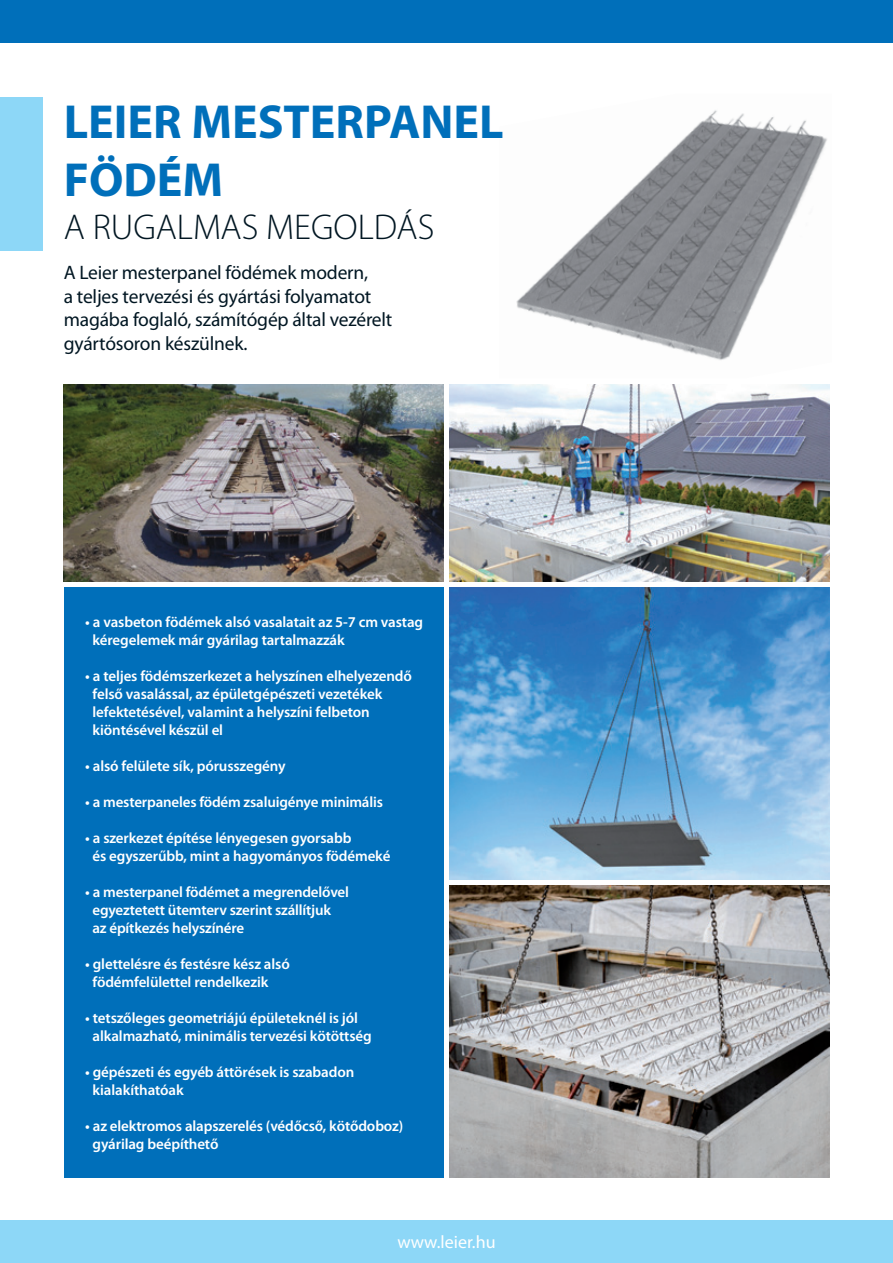
<style>
.page{position:relative;width:893px;height:1263px;background:#fff}
.page>*{position:absolute;margin:0;border:0;box-sizing:border-box;transform-origin:0 0}
.t1{font:700 48px/57.6px "Myriad Pro";color:#006fba}
.t2{font:300 36px "Myriad Pro";color:#011622}
.t3{font:19.5px/23.4px "Myriad Pro";letter-spacing:-.01em;color:#011622}
.t4{font:18px "Myriad Pro";color:#fff}
.t5{font:600 15px/18px "Myriad Pro";letter-spacing:-.01em;color:#fff}
</style>
<div class="page">
<div style="left:0;top:1220px;width:893px;height:43px;background:#8dd7f7"></div>
<div style="left:0;top:0;width:893px;height:43px;background:#006fba"></div>
<img style="left:516px;top:110px;width:311px;height:250px">
<div style="left:0;top:98px;width:43px;height:153px;background:#8dd7f7"></div>
<div style="left:64px;top:587px;width:379px;height:591px;background:#006fba"></div>
<img style="left:64px;top:385px;width:379px;height:196px">
<img style="left:450px;top:587px;width:379px;height:292px">
<img style="left:450px;top:385px;width:379px;height:196px">
<img style="left:450px;top:886px;width:379px;height:292px">
<h1 class="t1" style="left:64px;top:92px;width:441px">LEIER MESTERPANEL<br>FÖDÉM</h1>
<h2 class="t2" style="left:64px;top:207px;width:372px">A RUGALMAS MEGOLDÁS</h2>
<h3 class="t3" style="left:64px;top:261px;width:330px">A Leier mesterpanel födémek modern,<br>a teljes tervezési és gyártási folyamatot magába foglaló, számítógép által vezérelt gyártósoron készülnek.</h3>
<p class="t5" style="left:93px;top:613px;width:332px;text-indent:-8px">• a vasbeton födémek alsó vasalatait az 5-7 cm vastag kéregelemek már gyárilag tartalmazzák</p>
<p class="t5" style="left:93px;top:667px;width:321px;text-indent:-8px">• a teljes födémszerkezet a helyszínen elhelyezendő felső vasalással, az épületgépészeti vezetékek lefektetésével, valamint a helyszíni felbeton kiöntésével készül el</p>
<p class="t5" style="left:85px;top:757px;width:202px">• alsó felülete sík, pórusszegény</p>
<p class="t5" style="left:85px;top:793px;width:299px">• a mesterpaneles födém zsaluigénye minimális</p>
<p class="t5" style="left:93px;top:829px;width:299px;text-indent:-8px">• a szerkezet építése lényegesen gyorsabb<br>és egyszerűbb, mint a hagyományos födémeké</p>
<p class="t5" style="left:93px;top:883px;width:258px;text-indent:-8px">• a mesterpanel födémet a megrendelővel egyeztetett ütemterv szerint szállítjuk<br>az építkezés helyszínére</p>
<p class="t5" style="left:93px;top:955px;width:199px;text-indent:-8px">• glettelésre és festésre kész alsó födémfelülettel rendelkezik</p>
<p class="t5" style="left:93px;top:1009px;width:281px;text-indent:-8px">• tetszőleges geometriájú épületeknél is jól alkalmazható, minimális tervezési kötöttség</p>
<p class="t5" style="left:93px;top:1063px;width:263px;text-indent:-8px">• gépészeti és egyéb áttörések is szabadon kialakíthatóak</p>
<p class="t5" style="left:93px;top:1117px;width:312px;text-indent:-8px">• az elektromos alapszerelés (védőcső, kötődoboz) gyárilag beépíthető</p>
<p class="t4" style="left:397px;top:1231px;width:100px">www.leier.hu</p>
</div>
